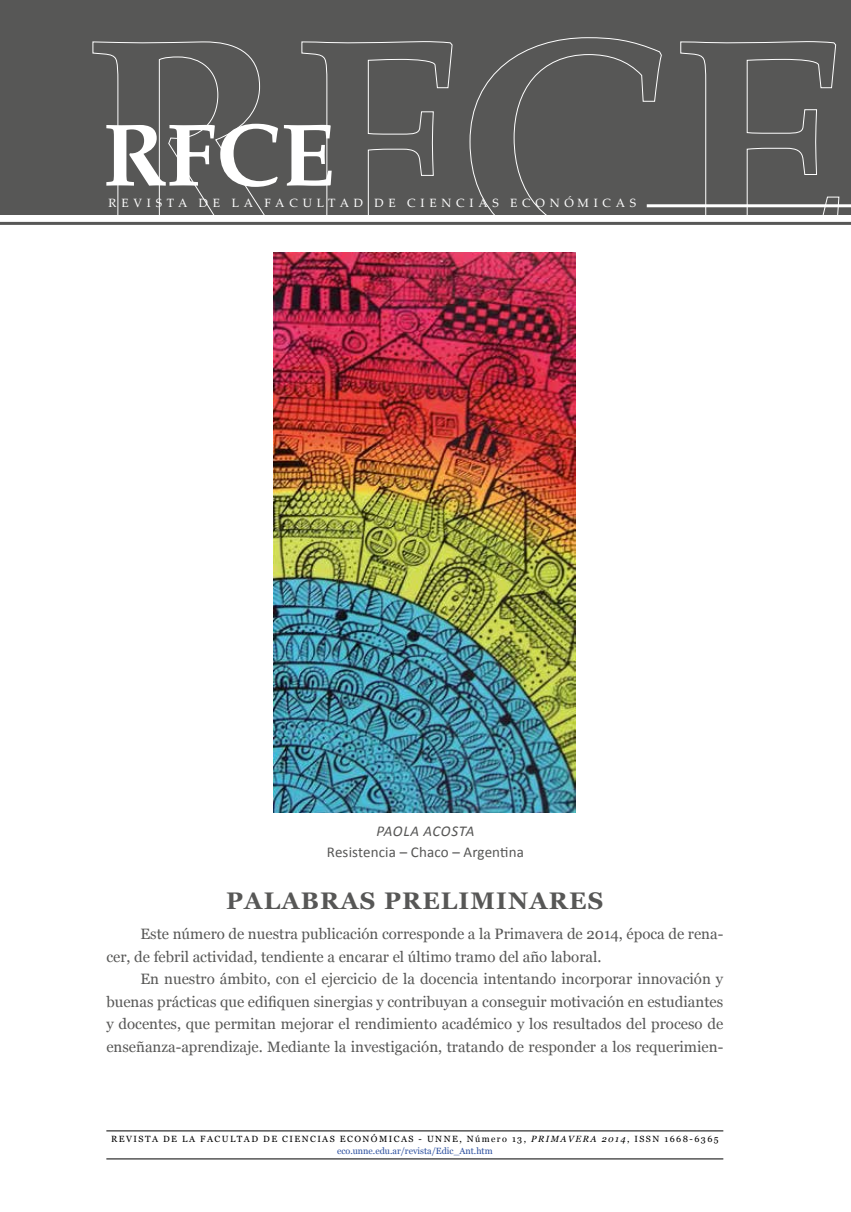
<style>
.page{position:relative;width:851px;height:1212px;background:#fff}
.page>*{position:absolute;margin:0;border:0;box-sizing:border-box;transform-origin:0 0}
.t1{font:700 24px "Georgia";letter-spacing:.05em;color:#575756}
.t2{font:15px/22.5px "Georgia";color:#575756}
.t3{font:15px "Calibri";letter-spacing:.01em;color:#575756}
.t4{font:italic 15px "Calibri";letter-spacing:.04em;color:#575756}
.t5{font:12px "Palatino Linotype";letter-spacing:.4em;color:#fff}
.t6{font:9px/12px "Georgia";letter-spacing:.16em;color:#000;text-align:center}
.s1{font-style:italic}
.s2{color:#294d9d}
</style>
<div class="page">
<hr style="left:106px;top:1158px;width:617px;height:1px;background:#000">
<hr style="left:106px;top:1130px;width:617px;height:1px;background:#000">
<img style="left:273px;top:253px;width:302px;height:559px">
<div style="left:0;top:0;width:850px;height:214px;background:#575756"></div>
<svg style="left:92px;top:37px;width:747px;height:216px"></svg>
<hr style="left:646px;top:204px;width:204px;height:3px;background:#fff">
<hr style="left:0;top:222px;width:850px;height:3px;background:#575756">
<svg style="left:106px;top:124px;width:225px;height:63px"></svg>
<p class="t5" style="left:108px;top:195px;width:529px">REVISTA DE LA FACULTAD DE CIENCIAS ECONÓMICAS</p>
<p class="t4" style="left:376px;top:821px;width:100px">PAOLA ACOSTA</p>
<p class="t3" style="left:327px;top:843px;width:198px">Resistencia – Chaco – Argentina</p>
<h1 class="t1" style="left:226px;top:885px;width:378px">PALABRAS PRELIMINARES</h1>
<p class="t2" style="left:106px;top:923px;width:618px;text-indent:34px">Este número de nuestra publicación corresponde a la Primavera de 2014, época de rena&shy;cer, de febril actividad, tendiente a encarar el último tramo del año laboral.</p>
<p class="t2" style="left:106px;top:968px;width:618px;text-align:justify;text-indent:34px">En nuestro ámbito, con el ejercicio de la docencia intentando incorporar innovación y buenas prácticas que edifiquen sinergias y contribuyan a conseguir motivación en estudiantes y docentes, que permitan mejorar el rendimiento académico y los resultados del proceso de enseñanza-aprendizaje. Mediante la investigación, tratando de responder a los requerimien-</p>
<p class="t6" style="left:111px;top:1133px;width:609px">REVISTA DE LA FACULTAD DE CIENCIAS ECONÓMICAS - UNNE, Número 13, <span class="s1">PRIMAVERA 2014</span>, ISSN 1668-6365 <span class="s2">eco.unne.edu.ar/revista/Edic_Ant.htm</span></p>
</div>
